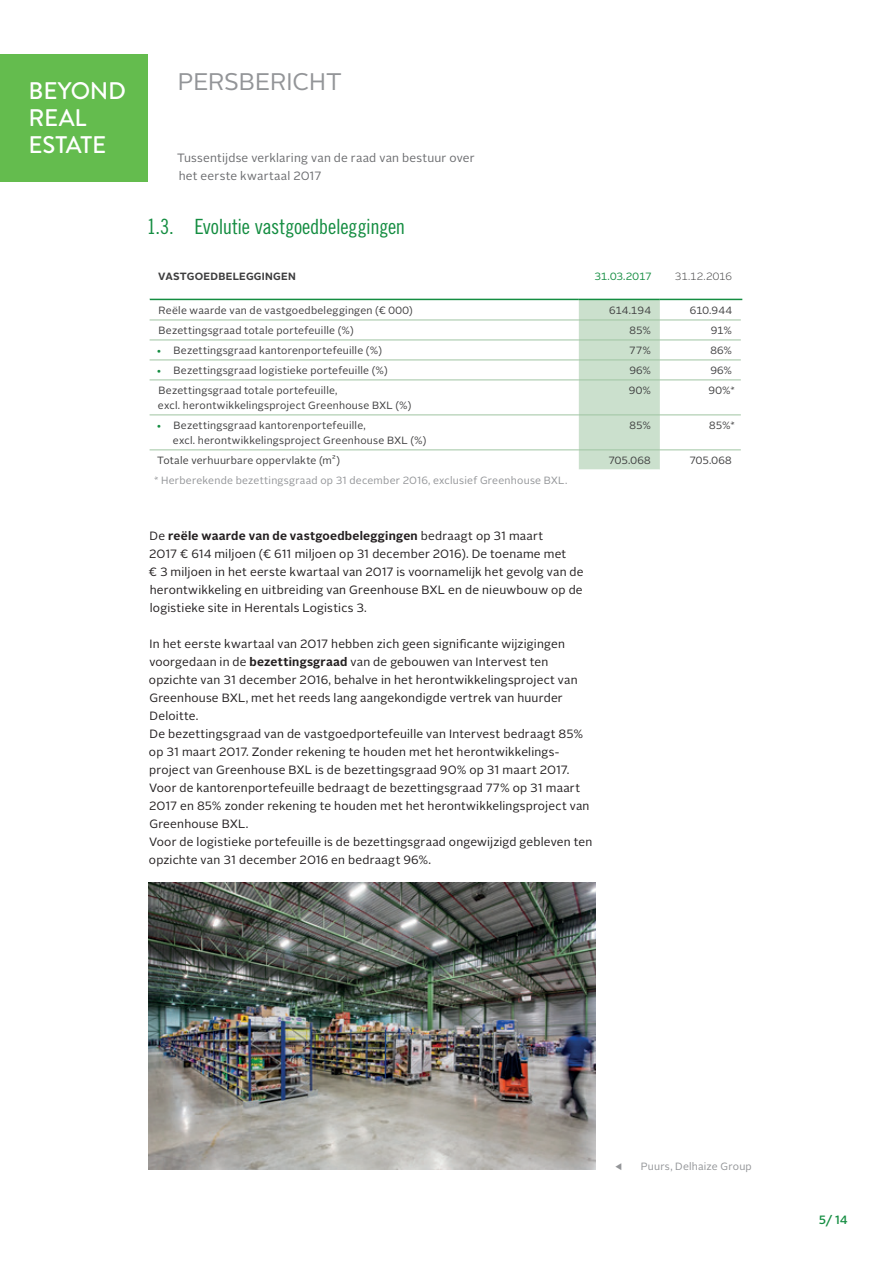
<style>
.page{position:relative;width:893px;height:1263px;background:#fff}
.page>*{position:absolute;margin:0;border:0;box-sizing:border-box;transform-origin:0 0}
.t1{font:500 24px/27px "Brandon Grotesque";letter-spacing:-.005em;color:#fff}
.t2{font:24px "Alright Sans";letter-spacing:-.01em;color:#939598}
.t3{font:21px "Trade Gothic LT Std Cn 18";letter-spacing:-.015em;color:#148d41}
.t4{font:12px/18px "Alright Sans";letter-spacing:.015em;color:#231f20}
.t5{font:12px/18px "Alright Sans";letter-spacing:.02em;color:#6c6d70}
.t6{font:500 12px "Alright Sans";color:#148d41}
.t7{font:10.5px/15px "Alright Sans";letter-spacing:.02em;color:#3e3e3f}
.t8{font:10.5px "Alright Sans";letter-spacing:.02em;color:#939598}
.t9{font:700 10.5px "Alright Sans";letter-spacing:.025em;color:#3e3e3f}
.t10{font:10.5px "Alright Sans";letter-spacing:-.005em;color:#148d41}
.t11{font:300 10.5px "Alright Sans";letter-spacing:-.005em;color:#3e3e3f}
.s1{color:#148d41}
.s2{font-weight:700}
</style>
<div class="page">
<div style="left:0;top:54px;width:148px;height:128px;background:#64bc4e"></div>
<div style="left:579px;top:300px;width:81px;height:169px;background:#cbe0cd"></div>
<hr style="left:150px;top:299px;width:429px;height:1px;background:#148d41">
<hr style="left:579px;top:299px;width:81px;height:1px;background:#148d41">
<hr style="left:660px;top:299px;width:82px;height:1px;background:#148d41">
<hr style="left:150px;top:320px;width:429px;height:1px;background:#9fc5a2">
<hr style="left:579px;top:320px;width:81px;height:1px;background:#9fc5a2">
<hr style="left:660px;top:320px;width:81px;height:1px;background:#9fc5a2">
<hr style="left:150px;top:340px;width:429px;height:1px;background:#9fc5a2">
<hr style="left:579px;top:340px;width:81px;height:1px;background:#9fc5a2">
<hr style="left:660px;top:340px;width:81px;height:1px;background:#9fc5a2">
<hr style="left:150px;top:360px;width:429px;height:1px;background:#9fc5a2">
<hr style="left:579px;top:360px;width:81px;height:1px;background:#9fc5a2">
<hr style="left:660px;top:360px;width:81px;height:1px;background:#9fc5a2">
<hr style="left:150px;top:380px;width:429px;height:1px;background:#9fc5a2">
<hr style="left:579px;top:380px;width:81px;height:1px;background:#9fc5a2">
<hr style="left:660px;top:380px;width:81px;height:1px;background:#9fc5a2">
<hr style="left:150px;top:415px;width:429px;height:1px;background:#9fc5a2">
<hr style="left:579px;top:415px;width:81px;height:1px;background:#9fc5a2">
<hr style="left:660px;top:415px;width:81px;height:1px;background:#9fc5a2">
<hr style="left:150px;top:450px;width:429px;height:1px;background:#9fc5a2">
<hr style="left:579px;top:450px;width:81px;height:1px;background:#9fc5a2">
<hr style="left:660px;top:450px;width:81px;height:1px;background:#9fc5a2">
<img style="left:149px;top:882px;width:447px;height:288px">
<h1 class="t1" style="left:29px;top:78px;width:99px">BEYOND<br>REAL<br>ESTATE</h1>
<h1 class="t2" style="left:178px;top:65px;width:165px">PERSBERICHT</h1>
<p class="t5" style="left:177px;top:149px;width:299px">Tussentijdse verklaring van de raad van bestuur over het eerste kwartaal 2017</p>
<h2 class="t3" style="left:147px;top:214px;width:260px">1.3. Evolutie vastgoedbeleggingen</h2>
<p class="t9" style="left:158px;top:269px;width:139px">VASTGOEDBELEGGINGEN</p>
<p class="t10" style="left:594px;top:270px;width:59px">31.03.2017</p>
<p class="t11" style="left:675px;top:270px;width:59px">31.12.2016</p>
<p class="t7" style="left:159px;top:303px;width:256px">Reële waarde van de vastgoedbeleggingen (€ 000)</p>
<p class="t7" style="left:609px;top:303px;width:43px">614.194</p>
<p class="t7" style="left:690px;top:303px;width:44px">610.944</p>
<p class="t7" style="left:159px;top:323px;width:197px">Bezettingsgraad totale portefeuille (%)</p>
<p class="t7" style="left:630px;top:323px;width:23px">85%</p>
<p class="t7" style="left:711px;top:323px;width:23px">91%</p>
<p class="t7" style="left:156px;top:343px;width:227px"><span class="s1">•</span> Bezettingsgraad kantorenportefeuille (%)</p>
<p class="t7" style="left:629px;top:343px;width:23px">77%</p>
<p class="t7" style="left:710px;top:343px;width:23px">86%</p>
<p class="t7" style="left:156px;top:363px;width:233px"><span class="s1">•</span> Bezettingsgraad logistieke portefeuille (%)</p>
<p class="t7" style="left:629px;top:363px;width:23px">96%</p>
<p class="t7" style="left:710px;top:363px;width:23px">96%</p>
<p class="t7" style="left:158px;top:383px;width:255px">Bezettingsgraad totale portefeuille,<br>excl. herontwikkelingsproject Greenhouse BXL (%)</p>
<p class="t7" style="left:629px;top:383px;width:24px">90%</p>
<p class="t7" style="left:709px;top:383px;width:28px">90%*</p>
<p class="t7" style="left:173px;top:418px;width:255px;text-indent:-17px"><span class="s1">•</span> Bezettingsgraad kantorenportefeuille,<br>excl. herontwikkelingsproject Greenhouse BXL (%)</p>
<p class="t7" style="left:630px;top:418px;width:23px">85%</p>
<p class="t7" style="left:709px;top:418px;width:27px">85%*</p>
<p class="t7" style="left:157px;top:453px;width:184px">Totale verhuurbare oppervlakte (m²)</p>
<p class="t7" style="left:608px;top:453px;width:44px">705.068</p>
<p class="t7" style="left:689px;top:453px;width:44px">705.068</p>
<p class="t8" style="left:154px;top:473px;width:415px">* Herberekende bezettingsgraad op 31 december 2016, exclusief Greenhouse BXL.</p>
<p class="t4" style="left:149px;top:527px;width:436px">De <span class="s2">reële waarde van de vastgoedbeleggingen</span> bedraagt op 31 maart<br>2017 € 614 miljoen (€ 611 miljoen op 31 december 2016). De toename met<br>€ 3 miljoen in het eerste kwartaal van 2017 is voornamelijk het gevolg van de herontwikkeling en uitbreiding van Greenhouse BXL en de nieuwbouw op de logistieke site in Herentals Logistics 3.</p>
<p class="t4" style="left:149px;top:635px;width:445px">In het eerste kwartaal van 2017 hebben zich geen significante wijzigingen voorgedaan in de <span class="s2">bezettingsgraad</span> van de gebouwen van Intervest ten opzichte van 31 december 2016, behalve in het herontwikkelingsproject van Greenhouse BXL, met het reeds lang aangekondigde vertrek van huurder Deloitte.<br>De bezettingsgraad van de vastgoedportefeuille van Intervest bedraagt 85% op 31 maart 2017. Zonder rekening te houden met het herontwikkelings&shy;project van Greenhouse BXL is de bezettingsgraad 90% op 31 maart 2017.<br>Voor de kantorenportefeuille bedraagt de bezettingsgraad 77% op 31 maart 2017 en 85% zonder rekening te houden met het herontwikkelingsproject van Greenhouse BXL.<br>Voor de logistieke portefeuille is de bezettingsgraad ongewijzigd gebleven ten opzichte van 31 december 2016 en bedraagt 96%.</p>
<p class="t8" style="left:614px;top:1159px;width:11px">◀</p>
<p class="t8" style="left:641px;top:1159px;width:112px">Puurs, Delhaize Group</p>
<p class="t6" style="left:819px;top:1212px;width:30px">5/ 14</p>
</div>
